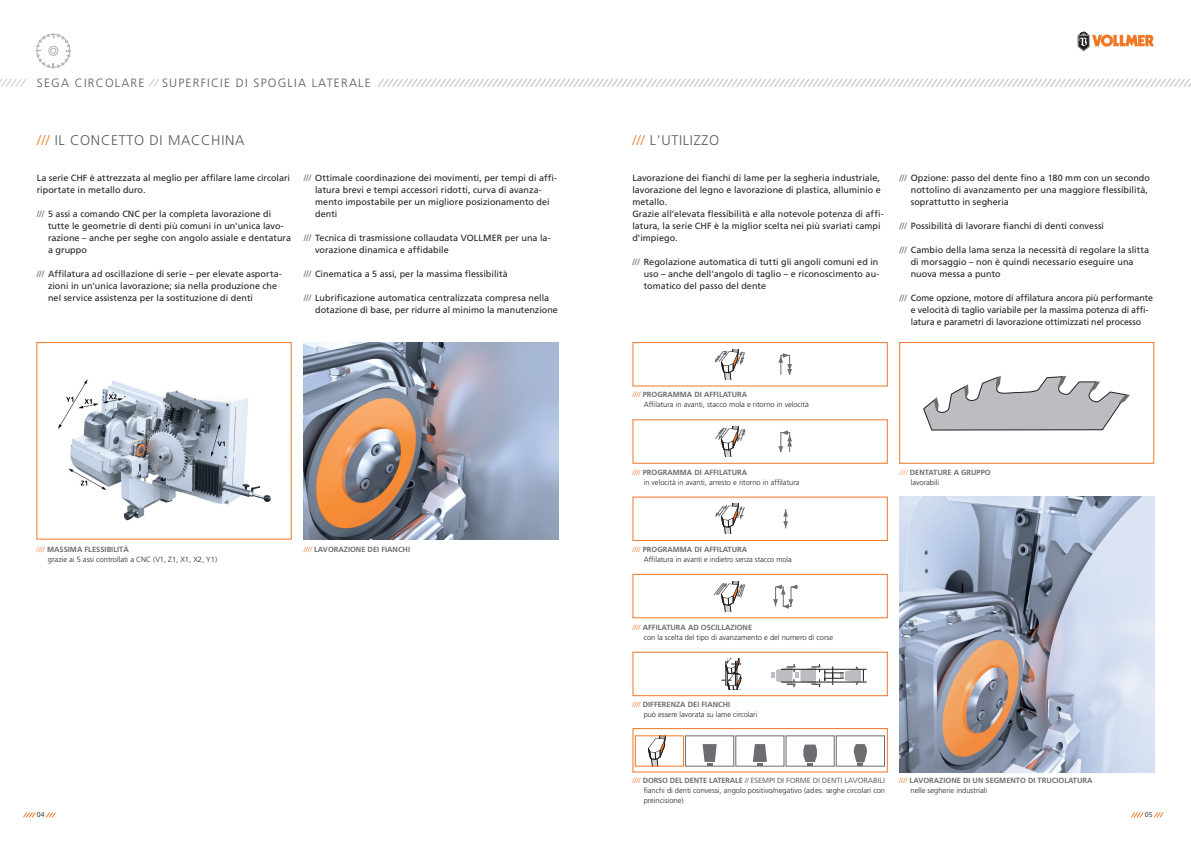
<style>
.page{position:relative;width:1191px;height:842px;background:#fff}
.page>*{position:absolute;margin:0;border:0;box-sizing:border-box;transform-origin:0 0}
._5_BU{font:300 14px "Frutiger LT";letter-spacing:.05em;color:#57585a}
.t1{font:300 12px "Frutiger LT";letter-spacing:.1em;color:#57585a}
.Aufzählung_Fließtext{font:9px/12px "Frutiger LT";letter-spacing:.005em;color:#231f20}
.Legendensubtext{font:300 7.5px/10px "Frutiger LT";color:#231f20}
.Legendentext{font:700 7.5px "Frutiger LT";color:#6c6d70}
.Legendentext-2{font:7.5px "Frutiger LT";letter-spacing:-.02em;color:#6c6d70}
.t2{font:7px "Frutiger LT";color:#4b4c4d}
.s1{color:#f27725}
.s2{color:#6c6d70}
.s3{font-weight:300;color:#f27725}
.s4{font-weight:300;color:#f69c5e}
.s5{font-weight:700}
</style>
<div class="page">
<div style="left:899px;top:342px;width:255px;height:121px;border:1px solid #f27725"></div>
<div style="left:632px;top:652px;width:255px;height:44px;border:1px solid #f27725"></div>
<svg style="left:721px;top:659px;width:21px;height:31px"></svg>
<div style="left:632px;top:342px;width:255px;height:44px;border:1px solid #f27725"></div>
<div style="left:632px;top:497px;width:255px;height:44px;border:1px solid #f27725"></div>
<div style="left:632px;top:574px;width:255px;height:44px;border:1px solid #f27725"></div>
<svg style="left:773px;top:585px;width:25px;height:24px"></svg>
<svg style="left:713px;top:581px;width:32px;height:31px"></svg>
<svg style="left:715px;top:503px;width:29px;height:31px"></svg>
<svg style="left:783px;top:509px;width:5px;height:19px"></svg>
<svg style="left:715px;top:426px;width:30px;height:31px"></svg>
<svg style="left:715px;top:349px;width:30px;height:31px"></svg>
<svg style="left:778px;top:353px;width:14px;height:22px"></svg>
<svg style="left:778px;top:430px;width:14px;height:23px"></svg>
<hr style="left:781px;top:669px;width:85px;height:1px;background:#231f20">
<hr style="left:781px;top:682px;width:85px;height:1px;background:#231f20">
<svg style="left:771px;top:664px;width:93px;height:23px"></svg>
<div style="left:685px;top:736px;width:49px;height:30px;background:#fff;border:1px solid #6c6d70"></div>
<svg style="left:702px;top:744px;width:14px;height:22px"></svg>
<svg style="left:753px;top:744px;width:14px;height:22px"></svg>
<svg style="left:648px;top:738px;width:18px;height:26px"></svg>
<img style="left:899px;top:496px;width:255px;height:276px">
<svg style="left:923px;top:376px;width:207px;height:54px"></svg>
<img style="left:304px;top:342px;width:254px;height:197px">
<img style="left:58px;top:379px;width:213px;height:142px">
<div style="left:632px;top:728px;width:255px;height:44px;border:1px solid #f27725"></div>
<svg style="left:803px;top:744px;width:14px;height:22px"></svg>
<svg style="left:853px;top:744px;width:14px;height:22px"></svg>
<svg style="left:148px;top:79px;width:12px;height:8px"></svg>
<svg style="left:378px;top:78px;width:813px;height:9px"></svg>
<svg style="left:23px;top:812px;width:13px;height:6px"></svg>
<svg style="left:46px;top:812px;width:10px;height:6px"></svg>
<svg style="left:1131px;top:812px;width:12px;height:6px"></svg>
<svg style="left:1154px;top:812px;width:9px;height:6px"></svg>
<svg style="left:1077px;top:31px;width:76px;height:20px"></svg>
<svg style="left:0;top:78px;width:26px;height:9px"></svg>
<svg style="left:36px;top:33px;width:35px;height:35px"></svg>
<p class="t1" style="left:37px;top:76px;width:109px">SEGA CIRCOLARE</p>
<p class="t1" style="left:162px;top:76px;width:210px">SUPERFICIE DI SPOGLIA LATERALE</p>
<p class="_5_BU" style="left:37px;top:132px;width:209px"><span class="s1">///</span> IL CONCETTO DI MACCHINA</p>
<p class="_5_BU" style="left:632px;top:132px;width:88px"><span class="s1">///</span> L'UTILIZZO</p>
<p class="Aufzählung_Fließtext" style="left:37px;top:172px;width:255px">La serie CHF è attrezzata al meglio per affilare lame circolari riportate in metallo duro.</p>
<p class="Aufzählung_Fließtext" style="left:48px;top:208px;width:244px;text-indent:-11px"><span class="s2">///</span> 5 assi a comando CNC per la completa lavorazione di tutte le geometrie di denti più comuni in un'unica lavo&shy;razione – anche per seghe con angolo assiale e dentatura a gruppo</p>
<p class="Aufzählung_Fließtext" style="left:48px;top:268px;width:235px;text-indent:-11px"><span class="s2">///</span> Affilatura ad oscillazione di serie – per elevate asporta&shy;zioni in un'unica lavorazione; sia nella produzione che nel service assistenza per la sostituzione di denti</p>
<p class="Aufzählung_Fließtext" style="left:315px;top:172px;width:244px;text-indent:-11px"><span class="s2">///</span> Ottimale coordinazione dei movimenti, per tempi di affi&shy;latura brevi e tempi accessori ridotti, curva di avanza&shy;mento impostabile per un migliore posizionamento dei denti</p>
<p class="Aufzählung_Fließtext" style="left:315px;top:232px;width:237px;text-indent:-11px"><span class="s2">///</span> Tecnica di trasmissione collaudata VOLLMER per una la&shy;vorazione dinamica e affidabile</p>
<p class="Aufzählung_Fließtext" style="left:304px;top:268px;width:205px"><span class="s2">///</span> Cinematica a 5 assi, per la massima flessibilità</p>
<p class="Aufzählung_Fließtext" style="left:315px;top:292px;width:244px;text-indent:-11px"><span class="s2">///</span> Lubrificazione automatica centralizzata compresa nella dotazione di base, per ridurre al minimo la manutenzione</p>
<p class="Aufzählung_Fließtext" style="left:632px;top:172px;width:250px;text-align:justify">Lavorazione dei fianchi di lame per la segheria industriale, lavorazione del legno e lavorazione di plastica, alluminio e metallo.</p>
<p class="Aufzählung_Fließtext" style="left:632px;top:208px;width:253px">Grazie all'elevata flessibilità e alla notevole potenza di affi&shy;latura, la serie CHF è la miglior scelta nei più svariati campi d'impiego.</p>
<p class="Aufzählung_Fließtext" style="left:643px;top:256px;width:237px;text-align:justify;text-indent:-11px"><span class="s2">///</span> Regolazione automatica di tutti gli angoli comuni ed in uso – anche dell'angolo di taglio – e riconoscimento au&shy;tomatico del passo del dente</p>
<p class="Aufzählung_Fließtext" style="left:910px;top:172px;width:241px;text-indent:-11px"><span class="s2">///</span> Opzione: passo del dente fino a 180 mm con un secondo nottolino di avanzamento per una maggiore flessibilità, soprattutto in segheria</p>
<p class="Aufzählung_Fließtext" style="left:899px;top:220px;width:206px"><span class="s2">///</span> Possibilità di lavorare fianchi di denti convessi</p>
<p class="Aufzählung_Fließtext" style="left:910px;top:244px;width:240px;text-indent:-11px"><span class="s2">///</span> Cambio della lama senza la necessità di regolare la slitta di morsaggio – non è quindi necessario eseguire una nuova messa a punto</p>
<p class="Aufzählung_Fließtext" style="left:910px;top:292px;width:244px;text-indent:-11px"><span class="s2">///</span> Come opzione, motore di affilatura ancora più performante e velocità di taglio variabile per la massima potenza di affi&shy;latura e parametri di lavorazione ottimizzati nel processo</p>
<p class="Legendentext" style="left:37px;top:545px;width:94px"><span class="s3">////</span> MASSIMA FLESSIBILITÀ</p>
<p class="Legendensubtext" style="left:48px;top:554px;width:171px">grazie ai 5 assi controllati a CNC (V1, Z1, X1, X2, Y1)</p>
<p class="Legendentext" style="left:304px;top:545px;width:108px"><span class="s3">////</span> LAVORAZIONE DEI FIANCHI</p>
<p class="Legendentext" style="left:632px;top:390px;width:116px"><span class="s3">////</span> PROGRAMMA DI AFFILATURA</p>
<p class="Legendensubtext" style="left:643px;top:400px;width:167px">Affilatura in avanti, stacco mola e ritorno in velocità</p>
<p class="Legendentext" style="left:632px;top:468px;width:116px"><span class="s3">////</span> PROGRAMMA DI AFFILATURA</p>
<p class="Legendensubtext" style="left:643px;top:477px;width:157px">in velocità in avanti, arresto e ritorno in affilatura</p>
<p class="Legendentext" style="left:632px;top:545px;width:116px"><span class="s3">////</span> PROGRAMMA DI AFFILATURA</p>
<p class="Legendensubtext" style="left:643px;top:554px;width:149px">Affilatura in avanti e indietro senza stacco mola</p>
<p class="Legendentext" style="left:899px;top:468px;width:93px"><span class="s4">////</span> DENTATURE A GRUPPO</p>
<p class="Legendensubtext" style="left:910px;top:477px;width:30px">lavorabili</p>
<p class="Legendentext" style="left:632px;top:623px;width:121px"><span class="s3">////</span> AFFILATURA AD OSCILLAZIONE</p>
<p class="Legendensubtext" style="left:643px;top:632px;width:191px">con la scelta del tipo di avanzamento e del numero di corse</p>
<p class="Legendentext" style="left:632px;top:700px;width:99px"><span class="s3">////</span> DIFFERENZA DEI FIANCHI</p>
<p class="Legendensubtext" style="left:643px;top:710px;width:115px">può essere lavorata su lame circolari</p>
<p class="Legendentext-2" style="left:632px;top:776px;width:254px"><span class="s3">////</span> <span class="s5">DORSO DEL DENTE LATERALE</span> // ESEMPI DI FORME DI DENTI LAVORABILI</p>
<p class="Legendensubtext" style="left:643px;top:786px;width:243px">fianchi di denti convessi, angolo positivo/negativo (ades. seghe circolari con preincisione)</p>
<p class="Legendentext" style="left:899px;top:776px;width:195px"><span class="s3">////</span> LAVORAZIONE DI UN SEGMENTO DI TRUCIOLATURA</p>
<p class="Legendensubtext" style="left:910px;top:786px;width:78px">nelle segherie industriali</p>
<p class="t2" style="left:37px;top:811px;width:9px">04</p>
<p class="t2" style="left:1144px;top:811px;width:9px">05</p>
</div>
